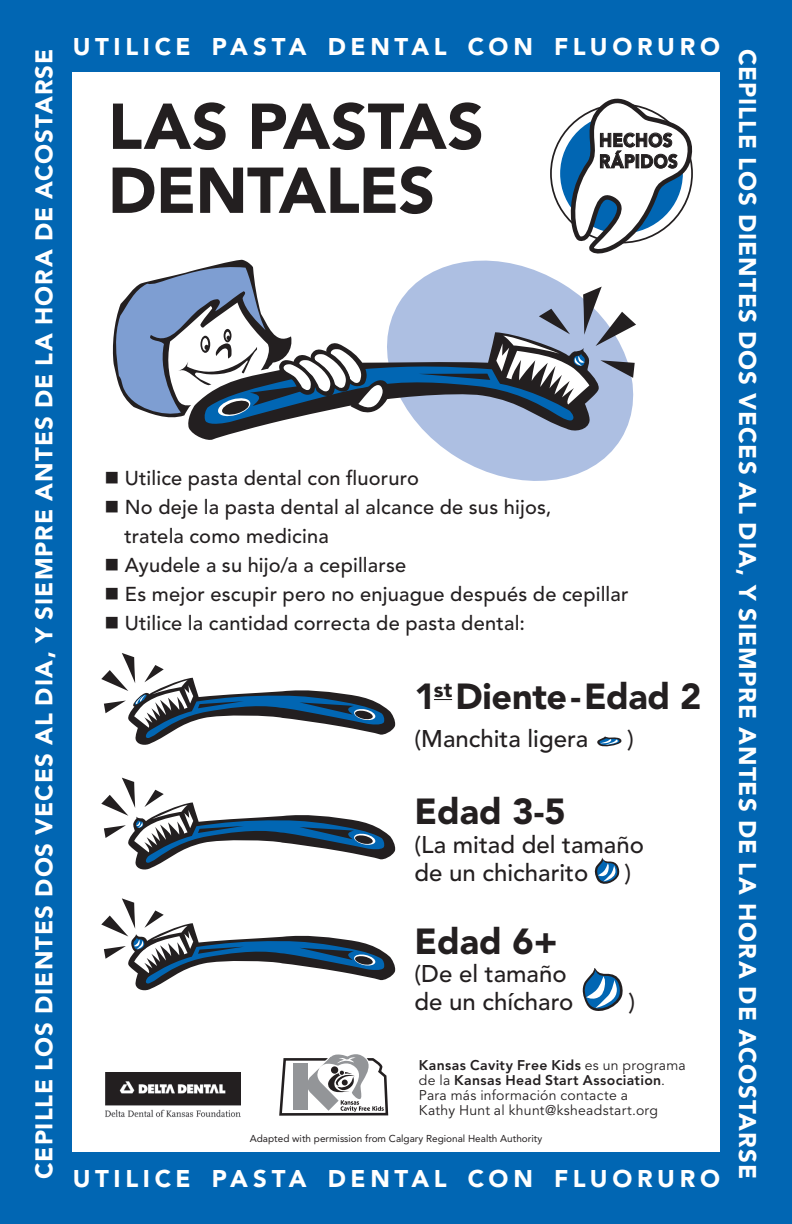
<style>
.page{position:relative;width:792px;height:1224px;background:#0166b3}
.page>*{position:absolute;margin:0;border:0;box-sizing:border-box;transform-origin:0 0}
.t1{font:900 64px/64px "Avenir LT Std";letter-spacing:-.01em;color:#231f20}
.t2{font:900 36px "Avenir LT Std";color:#231f20}
.t3{font:900 24px "Avenir LT Std";letter-spacing:.05em;color:#fff}
.t4{font:500 24px/28px "Avenir LT Std";color:#231f20}
.t5{font:900 24px "Avenir LT Std";letter-spacing:.195em;color:#fff}
.t6{font:500 20px/29px "Avenir LT Std";letter-spacing:.01em;color:#231f20}
.t7{font:900 18.8px/21.2px "Avenir LT Std";letter-spacing:.025em;color:#231f20;scale:.9 1}
.t8{font:14px/15px "Avenir LT Std";letter-spacing:.02em;color:#231f20}
.t9{font:10px "Avenir LT Std";color:#231f20}
.s1{font-weight:800}
</style>
<div class="page">
<div style="left:72px;top:72px;width:648px;height:1080px;background:#fff"></div>
<svg style="left:101px;top:653px;width:294px;height:92px"></svg>
<svg style="left:434px;top:699px;width:18px;height:1px"></svg>
<svg style="left:597px;top:736px;width:25px;height:10px"></svg>
<svg style="left:101px;top:778px;width:294px;height:92px"></svg>
<svg style="left:594px;top:857px;width:26px;height:27px"></svg>
<svg style="left:101px;top:898px;width:294px;height:92px"></svg>
<svg style="left:583px;top:969px;width:40px;height:41px"></svg>
<svg style="left:436px;top:426px;width:192px;height:55px;fill:#adbfe2"></svg>
<svg style="left:188px;top:426px;width:412px;height:16px"></svg>
<svg style="left:113px;top:98px;width:580px;height:328px"></svg>
<svg style="left:279px;top:1054px;width:109px;height:62px"></svg>
<img style="left:105px;top:1072px;width:136px;height:45px">
<p class="t3" style="left:30px;top:1179px;width:1132px;rotate:-90deg">CEPILLE LOS DIENTES DOS VECES AL DIA, Y SIEMPRE ANTES DE LA HORA DE ACOSTARSE</p>
<p class="t5" style="left:73px;top:32px;width:649px">UTILICE PASTA DEN TAL CON FLUORURO</p>
<h1 class="t1" style="left:108px;top:94px;width:216px">LAS PASTAS<br>DENTALES</h1>
<p class="t7" style="left:599px;top:129px;width:89px">HECHOS<br>RÁPIDOS</p>
<p class="t6" style="left:104px;top:464px;width:316px">■ Utilice pasta dental con fluoruro</p>
<p class="t6" style="left:124px;top:493px;width:429px;text-indent:-20px">■ No deje la pasta dental al alcance de sus hijos, tratela como medicina</p>
<p class="t6" style="left:104px;top:551px;width:303px">■ Ayudele a su hijo/a a cepillarse</p>
<p class="t6" style="left:104px;top:580px;width:526px">■ Es mejor escupir pero no enjuague después de cepillar</p>
<p class="t6" style="left:104px;top:609px;width:422px">■ Utilice la cantidad correcta de pasta dental:</p>
<h2 class="t2" style="left:415px;top:675px;width:288px">1<sup>ST</sup> DIENTE - EDAD 2</h2>
<p class="t4" style="left:415px;top:725px;width:175px">(Manchita ligera</p>
<p class="t4" style="left:627px;top:725px;width:8px">)</p>
<h2 class="t2" style="left:415px;top:790px;width:153px">EDAD 3-5</h2>
<p class="t4" style="left:415px;top:831px;width:231px">(La mitad del tamaño de un chicharito</p>
<p class="t4" style="left:624px;top:859px;width:8px">)</p>
<h2 class="t2" style="left:415px;top:920px;width:145px">EDAD 6+</h2>
<p class="t4" style="left:415px;top:961px;width:160px">(De el tamaño de un chícharo</p>
<p class="t4" style="left:629px;top:989px;width:8px">)</p>
<p class="t8" style="left:419px;top:1058px;width:269px"><span class="s1">Kansas Cavity Free Kids</span> es un programa de la <span class="s1">Kansas Head Start Association</span>.<br>Para más información contacte a<br>Kathy Hunt al khunt@ksheadstart.org</p>
<p class="t9" style="left:250px;top:1133px;width:294px">Adapted with permission from Calgary Regional Health Authority</p>
<p class="t5" style="left:73px;top:1164px;width:649px">UTILICE PASTA DEN TAL CON FLUORURO</p>
<p class="t3" style="left:762px;top:49px;width:1132px;rotate:90deg">CEPILLE LOS DIENTES DOS VECES AL DIA, Y SIEMPRE ANTES DE LA HORA DE ACOSTARSE</p>
</div>
